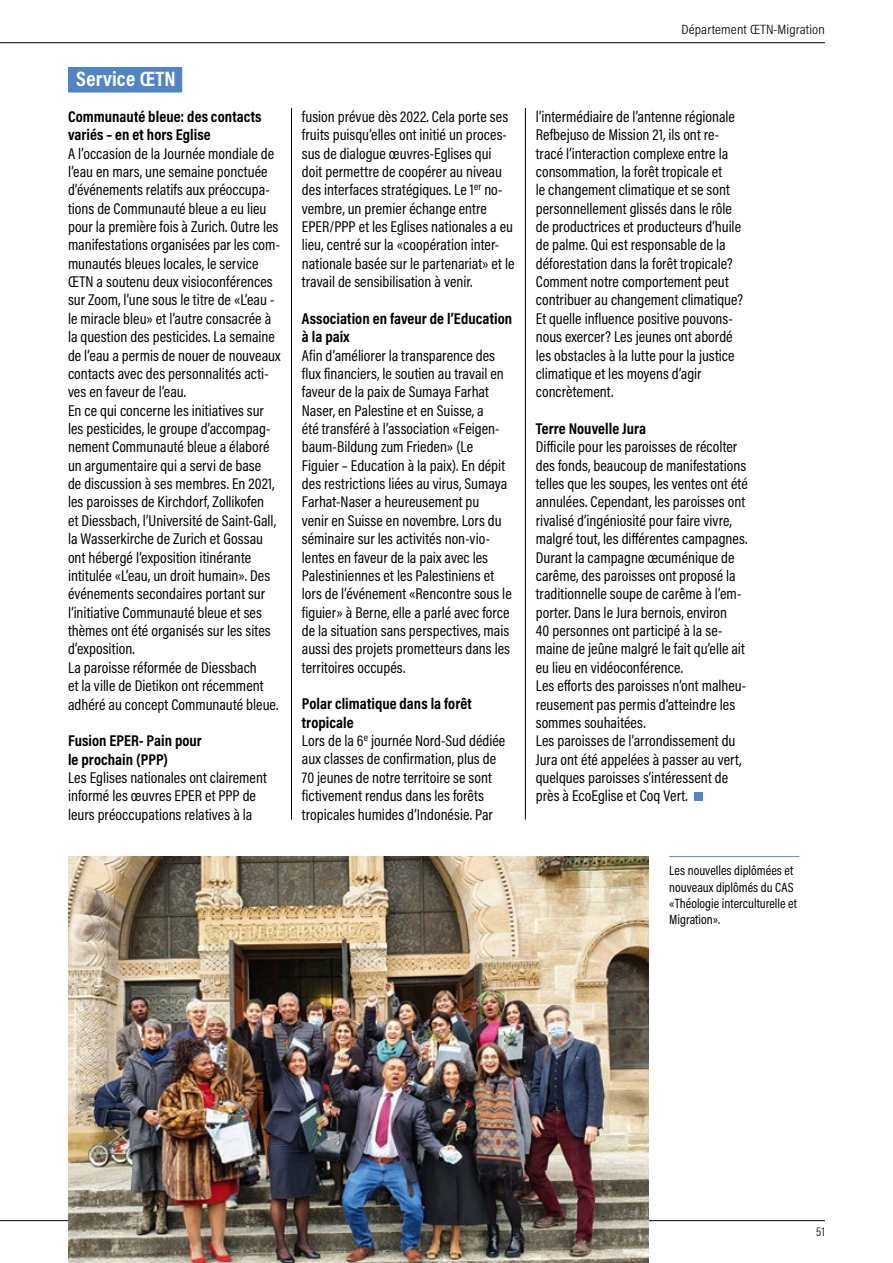
<style>
.page{position:relative;width:893px;height:1263px;background:#fff}
.page>*{position:absolute;margin:0;border:0;box-sizing:border-box;transform-origin:0 0}
.t1{font:700 21px "Acumin Pro Cond";letter-spacing:.015em;color:#fff}
.t2{font:15.75px/18.3px "Acumin Pro Cond";color:#000}
.t3{font:700 15.75px/18.3px "Acumin Pro Cond";letter-spacing:.005em;color:#000}
.t4{font:13.5px/16.2px "Acumin Pro Cond";color:#000}
.t5{font:300 13.5px "Acumin Pro Cond";letter-spacing:.01em;color:#000;scale:1.1 1}
.t6{font:300 12.75px "Acumin Pro Cond";color:#000}
.s1{font-weight:700}
</style>
<div class="page">
<hr style="left:0;top:1220px;width:825px;height:1px;background:#000">
<hr style="left:0;top:42px;width:825px;height:1px;background:#000">
<div style="left:68px;top:67px;width:114px;height:25px;background:#5184c4"></div>
<div style="left:694px;top:793px;width:8px;height:8px;background:#5184c4"></div>
<hr style="left:291px;top:108px;width:1px;height:711px;background:#000">
<hr style="left:525px;top:108px;width:1px;height:711px;background:#000">
<img style="left:68px;top:856px;width:581px;height:407px">
<hr style="left:669px;top:856px;width:130px;height:1px;background:#5184c4">
<h1 class="t1" style="left:76px;top:65px;width:101px">Service ŒTN</h1>
<p class="t3" style="left:68px;top:107px;width:195px">Communauté bleue: des contacts variés – en et hors Eglise</p>
<p class="t2" style="left:68px;top:144px;width:214px">A l’occasion de la Journée mondiale de l’eau en mars, une semaine ponctuée d’événements relatifs aux préoccupa&shy;tions de Communauté bleue a eu lieu pour la première fois à Zurich. Outre les manifestations organisées par les com&shy;munautés bleues locales, le service ŒTN a soutenu deux visioconférences sur Zoom, l’une sous le titre de «L’eau - le miracle bleu» et l’autre consacrée à la question des pesticides. La semaine de l’eau a permis de nouer de nouveaux contacts avec des personnalités acti&shy;ves en faveur de l’eau.<br>En ce qui concerne les initiatives sur les pesticides, le groupe d’accompag&shy;nement Communauté bleue a élaboré un argumentaire qui a servi de base<br>de discussion à ses membres. En 2021, les paroisses de Kirchdorf, Zollikofen<br>et Diessbach, l’Université de Saint-Gall, la Wasserkirche de Zurich et Gossau ont hébergé l’exposition itinérante intitulée «L’eau, un droit humain». Des événements secondaires portant sur l’initiative Communauté bleue et ses thèmes ont été organisés sur les sites d’exposition.<br>La paroisse réformée de Diessbach<br>et la ville de Dietikon ont récemment adhéré au concept Communauté bleue.</p>
<p class="t3" style="left:68px;top:731px;width:135px">Fusion EPER- Pain pour le prochain (PPP)</p>
<p class="t2" style="left:68px;top:768px;width:200px">Les Eglises nationales ont clairement informé les œuvres EPER et PPP de leurs préoccupations relatives à la</p>
<p class="t2" style="left:302px;top:107px;width:214px">fusion prévue dès 2022. Cela porte ses fruits puisqu’elles ont initié un proces&shy;sus de dialogue œuvres-Eglises qui doit permettre de coopérer au niveau des interfaces stratégiques. Le 1<sup>er</sup> no&shy;vembre, un premier échange entre EPER/PPP et les Eglises nationales a eu lieu, centré sur la «coopération inter&shy;nationale basée sur le partenariat» et le travail de sensibilisation à venir.</p>
<p class="t3" style="left:302px;top:309px;width:212px">Association en faveur de l’Education à la paix</p>
<p class="t2" style="left:302px;top:346px;width:211px">Afin d’améliorer la transparence des flux financiers, le soutien au travail en faveur de la paix de Sumaya Farhat Naser, en Palestine et en Suisse, a<br>été transféré à l’association «Feigen&shy;baum-Bildung zum Frieden» (Le Figuier – Education à la paix). En dépit des restrictions liées au virus, Sumaya Farhat-Naser a heureusement pu<br>venir en Suisse en novembre. Lors du séminaire sur les activités non-vio&shy;lentes en faveur de la paix avec les Palestiniennes et les Palestiniens et lors de l’événement «Rencontre sous le figuier» à Berne, elle a parlé avec force de la situation sans perspectives, mais aussi des projets prometteurs dans les territoires occupés.</p>
<p class="t2" style="left:302px;top:694px;width:205px"><span class="s1">Polar climatique dans la forêt tropicale<br></span>Lors de la 6<sup>e</sup> journée Nord-Sud dédiée aux classes de confirmation, plus de<br>70 jeunes de notre territoire se sont fictivement rendus dans les forêts tropicales humides d’Indonésie. Par</p>
<p class="t5" style="left:681px;top:21px;width:132px">Département ŒTN-Migration</p>
<p class="t2" style="left:536px;top:107px;width:209px">l’intermédiaire de l’antenne régionale Refbejuso de Mission 21, ils ont re&shy;tracé l’interaction complexe entre la consommation, la forêt tropicale et<br>le changement climatique et se sont personnellement glissés dans le rôle de productrices et producteurs d’huile de palme. Qui est responsable de la déforestation dans la forêt tropicale?<br>Comment notre comportement peut contribuer au changement climatique?<br>Et quelle influence positive pouvons&shy;nous exercer? Les jeunes ont abordé les obstacles à la lutte pour la justice climatique et les moyens d’agir concrètement.</p>
<p class="t3" style="left:536px;top:419px;width:112px">Terre Nouvelle Jura</p>
<p class="t2" style="left:536px;top:437px;width:214px">Difficile pour les paroisses de récolter des fonds, beaucoup de manifestations telles que les soupes, les ventes ont été annulées. Cependant, les paroisses ont rivalisé d’ingéniosité pour faire vivre, malgré tout, les différentes campagnes.<br>Durant la campagne œcuménique de carême, des paroisses ont proposé la traditionnelle soupe de carême à l’em&shy;porter. Dans le Jura bernois, environ<br>40 personnes ont participé à la se&shy;maine de jeûne malgré le fait qu’elle ait eu lieu en vidéoconférence.<br>Les efforts des paroisses n’ont malheu&shy;reusement pas permis d’atteindre les sommes souhaitées.<br>Les paroisses de l’arrondissement du Jura ont été appelées à passer au vert, quelques paroisses s’intéressent de près à EcoEglise et Coq Vert.</p>
<p class="t4" style="left:669px;top:862px;width:129px">Les nouvelles diplômées et nouveaux diplômés du CAS «Théologie interculturelle et<br>Migration».</p>
<p class="t6" style="left:816px;top:1224px;width:10px">51</p>
</div>
